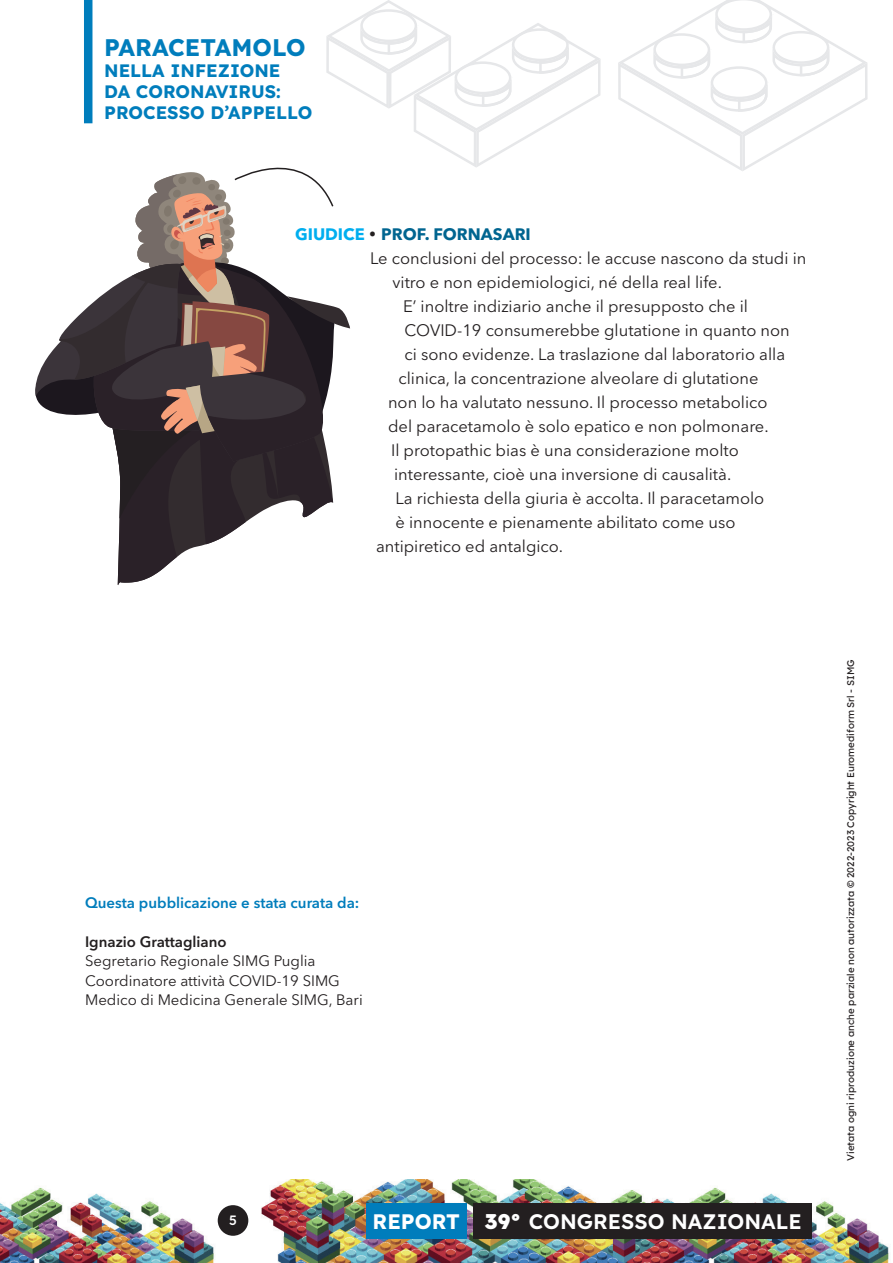
<style>
.page{position:relative;width:893px;height:1263px;background:#fff}
.page>*{position:absolute;margin:0;border:0;box-sizing:border-box;transform-origin:0 0}
.t1{font:700 24px "Lexend";color:#007dbc}
.t2{font:600 21px "Lexend";color:#fff}
.t3{font:700 21px "Lexend";color:#fff}
.t4{font:700 18px/21px "Lexend";color:#007dbc}
.t5{font:16.5px "Avenir Next LT Pro";color:#231f20}
.t6{font:700 16.5px "Avenir Next LT Pro";color:#006590}
.t7{font:15px/19.5px "Avenir Next LT Pro";color:#231f20}
.t8{font:600 15px "Avenir Next LT Pro";color:#007dbc}
.t9{font:600 15px "Avenir Next LT Pro";color:#231f20}
.t10{font:500 13.5px "Lexend";color:#fff}
.t11{font:9.75px "Lexend";color:#231f20}
.s1{color:#00aeef}
.s2{color:#231f20}
.s3{font-weight:900}
</style>
<div class="page">
<img style="left:0;top:1179px;width:889px;height:84px">
<svg style="left:618px;top:0;width:249px;height:171px"></svg>
<div style="left:473px;top:1203px;width:339px;height:35px;background:#231f20"></div>
<div style="left:218px;top:1205px;width:30px;height:31px;background:#231f20;border-radius:50%"></div>
<div style="left:366px;top:1203px;width:101px;height:35px;background:#007dbc"></div>
<svg style="left:117px;top:544px;width:90px;height:41px"></svg>
<svg style="left:35px;top:0;width:566px;height:544px"></svg>
<h1 class="t1" style="left:104px;top:30px;width:203px">PARACETAMOLO</h1>
<p class="t4" style="left:104px;top:59px;width:210px">NELLA INFEZIONE<br>DA CORONAVIRUS:<br>PROCESSO D’APPELLO</p>
<p class="t6" style="left:295px;top:224px;width:237px"><span class="s1">GIUDICE</span> <span class="s2">•</span> PROF. FORNASARI</p>
<p class="t5" style="left:370px;top:249px;width:438px">Le conclusioni del processo: le accuse nascono da studi in</p>
<p class="t5" style="left:393px;top:273px;width:331px">vitro e non epidemiologici, né della real life.</p>
<p class="t5" style="left:403px;top:297px;width:347px">E’ inoltre indiziario anche il presupposto che il</p>
<p class="t5" style="left:405px;top:321px;width:387px">COVID-19 consumerebbe glutatione in quanto non</p>
<p class="t5" style="left:405px;top:345px;width:382px">ci sono evidenze. La traslazione dal laboratorio alla</p>
<p class="t5" style="left:399px;top:369px;width:361px">clinica, la concentrazione alveolare di glutatione</p>
<p class="t5" style="left:388px;top:393px;width:381px">non lo ha valutato nessuno. Il processo metabolico</p>
<p class="t5" style="left:388px;top:417px;width:382px">del paracetamolo è solo epatico e non polmonare.</p>
<p class="t5" style="left:391px;top:441px;width:349px">Il protopathic bias è una considerazione molto</p>
<p class="t5" style="left:394px;top:465px;width:339px">interessante, cioè una inversione di causalità.</p>
<p class="t5" style="left:396px;top:489px;width:370px">La richiesta della giuria è accolta. Il paracetamolo</p>
<p class="t5" style="left:396px;top:513px;width:341px">è innocente e pienamente abilitato come uso</p>
<p class="t5" style="left:376px;top:537px;width:188px">antipiretico ed antalgico.</p>
<p class="t8" style="left:85px;top:893px;width:276px">Questa pubblicazione e stata curata da:</p>
<p class="t9" style="left:85px;top:932px;width:143px">Ignazio Grattagliano</p>
<p class="t7" style="left:85px;top:951px;width:279px">Segretario Regionale SIMG Puglia<br>Coordinatore attività COVID-19 SIMG<br>Medico di Medicina Generale SIMG, Bari</p>
<p class="t10" style="left:229px;top:1210px;width:9px">5</p>
<p class="t3" style="left:373px;top:1206px;width:89px">REPORT</p>
<p class="t2" style="left:484px;top:1206px;width:319px"><span class="s3">39°</span> CONGRESSO NAZIONALE</p>
<p class="t11" style="left:844px;top:1161px;width:503px;rotate:-90deg">Vietata ogni riproduzione anche parziale non autorizzata © 2022-2023 Copyright Euromediform Srl - SIMG</p>
</div>
